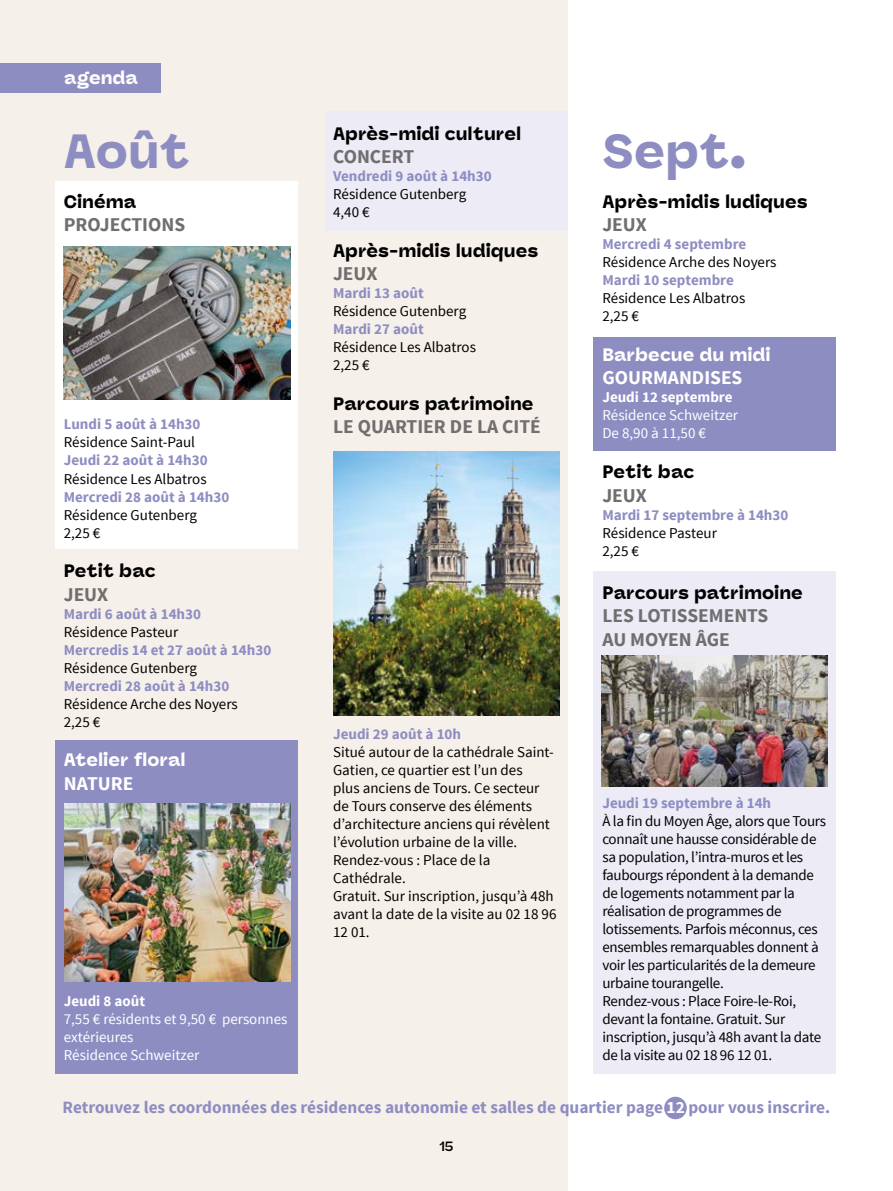
<style>
.page{position:relative;width:893px;height:1191px;background:#fff}
.page>*{position:absolute;margin:0;border:0;box-sizing:border-box;transform-origin:0 0}
.t1{font:900 48px "Panel Sans";color:#8e8dc2}
.t2{font:700 19.5px/23.4px "Source Sans Pro";color:#706f6f}
.t3{font:700 19.5px "Source Sans Pro";color:#fff}
.t4{font:900 18px "Panel Sans";color:#000}
.t5{font:900 18px "Panel Sans";color:#fff}
.t6{font:700 17.25px "Source Sans Pro";color:#8e8dc2}
.t7{font:15px/18px "Source Sans Pro";letter-spacing:-.01em;color:#000}
.t8{font:700 15px "Source Sans Pro";color:#8e8dc2}
.t9{font:15px/18px "Source Sans Pro";color:#fff}
.t10{font:700 15px "Source Sans Pro";color:#fff}
.t11{font:700 13.5px "Panel Sans";color:#000}
.s1{color:#fff}
</style>
<div class="page">
<div style="left:0;top:0;width:568px;height:1191px;background:#f5f0ea"></div>
<div style="left:56px;top:181px;width:242px;height:367px;background:#fff"></div>
<div style="left:594px;top:338px;width:242px;height:113px;background:#8e8dc2"></div>
<div style="left:325px;top:111px;width:243px;height:119px;background:#ecebf6"></div>
<div style="left:594px;top:571px;width:242px;height:502px;background:#ecebf6"></div>
<div style="left:56px;top:740px;width:242px;height:333px;background:#8e8dc2"></div>
<div style="left:0;top:64px;width:161px;height:29px;background:#8e8dc2"></div>
<img style="left:64px;top:803px;width:227px;height:178px">
<img style="left:333px;top:452px;width:227px;height:263px">
<img style="left:64px;top:247px;width:226px;height:153px">
<img style="left:602px;top:656px;width:226px;height:130px">
<div style="left:664px;top:1096px;width:23px;height:23px;background:#8e8dc2;border-radius:50%"></div>
<p class="t5" style="left:64px;top:67px;width:75px">agenda</p>
<h1 class="t1" style="left:64px;top:123px;width:128px">Août</h1>
<p class="t4" style="left:64px;top:191px;width:74px">Cinéma</p>
<h2 class="t2" style="left:64px;top:214px;width:123px">PROJECTIONS</h2>
<p class="t8" style="left:64px;top:415px;width:138px">Lundi 5 août à 14h30</p>
<p class="t7" style="left:64px;top:434px;width:133px">Résidence Saint-Paul</p>
<p class="t8" style="left:64px;top:451px;width:145px">Jeudi 22 août à 14h30</p>
<p class="t7" style="left:64px;top:470px;width:144px">Résidence Les Albatros</p>
<p class="t8" style="left:64px;top:487px;width:167px">Mercredi 28 août à 14h30</p>
<p class="t7" style="left:64px;top:506px;width:135px">Résidence Gutenberg<br>2,25 €</p>
<p class="t4" style="left:64px;top:560px;width:93px">Petit bac</p>
<h2 class="t2" style="left:64px;top:583px;width:46px">JEUX</h2>
<p class="t8" style="left:64px;top:604px;width:139px">Mardi 6 août à 14h30</p>
<p class="t7" style="left:64px;top:623px;width:116px">Résidence Pasteur</p>
<p class="t8" style="left:64px;top:640px;width:209px">Mercredis 14 et 27 août à 14h30</p>
<p class="t7" style="left:64px;top:659px;width:135px">Résidence Gutenberg</p>
<p class="t8" style="left:64px;top:676px;width:167px">Mercredi 28 août à 14h30</p>
<p class="t7" style="left:64px;top:695px;width:175px">Résidence Arche des Noyers<br>2,25 €</p>
<p class="t5" style="left:64px;top:749px;width:123px">Atelier floral</p>
<h2 class="t3" style="left:64px;top:770px;width:71px">NATURE</h2>
<p class="t10" style="left:64px;top:991px;width:83px">Jeudi 8 août</p>
<p class="t9" style="left:64px;top:1010px;width:225px">7,55 € résidents et 9,50 € personnes extérieures<br>Résidence Schweitzer</p>
<p class="t4" style="left:333px;top:122px;width:190px">Après-midi culturel</p>
<h2 class="t2" style="left:333px;top:145px;width:83px">CONCERT</h2>
<p class="t8" style="left:333px;top:166px;width:160px">Vendredi 9 août à 14h30</p>
<p class="t7" style="left:333px;top:185px;width:135px">Résidence Gutenberg<br>4,40 €</p>
<p class="t4" style="left:333px;top:239px;width:207px">Après-midis ludiques</p>
<h2 class="t2" style="left:333px;top:262px;width:46px">JEUX</h2>
<p class="t8" style="left:333px;top:283px;width:92px">Mardi 13 août</p>
<p class="t7" style="left:333px;top:302px;width:135px">Résidence Gutenberg</p>
<p class="t8" style="left:333px;top:319px;width:92px">Mardi 27 août</p>
<p class="t7" style="left:333px;top:338px;width:144px">Résidence Les Albatros<br>2,25 €</p>
<p class="t4" style="left:333px;top:392px;width:202px">Parcours patrimoine</p>
<h2 class="t2" style="left:333px;top:415px;width:209px">LE QUARTIER DE LA CITÉ</h2>
<p class="t8" style="left:333px;top:724px;width:129px">Jeudi 29 août à 10h</p>
<p class="t7" style="left:333px;top:743px;width:225px">Situé autour de la cathédrale Saint-<br>Gatien, ce quartier est l’un des<br>plus anciens de Tours. Ce secteur de Tours conserve des éléments d’architecture anciens qui révèlent l’évolution urbaine de la ville.<br>Rendez-vous : Place de la<br>Cathédrale.<br>Gratuit. Sur inscription, jusqu’à 48h avant la date de la visite au 02 18 96<br>12 01.</p>
<h1 class="t1" style="left:602px;top:123px;width:145px">Sept.</h1>
<p class="t4" style="left:602px;top:191px;width:207px">Après-midis ludiques</p>
<h2 class="t2" style="left:602px;top:214px;width:46px">JEUX</h2>
<p class="t8" style="left:602px;top:235px;width:145px">Mercredi 4 septembre</p>
<p class="t7" style="left:602px;top:254px;width:175px">Résidence Arche des Noyers</p>
<p class="t8" style="left:602px;top:271px;width:133px">Mardi 10 septembre</p>
<p class="t7" style="left:602px;top:290px;width:144px">Résidence Les Albatros<br>2,25 €</p>
<p class="t5" style="left:602px;top:344px;width:170px">Barbecue du midi</p>
<h2 class="t3" style="left:602px;top:365px;width:142px">GOURMANDISES</h2>
<p class="t10" style="left:602px;top:388px;width:132px">Jeudi 12 septembre</p>
<p class="t9" style="left:602px;top:407px;width:137px">Résidence Schweitzer<br>De 8,90 à 11,50 €</p>
<p class="t4" style="left:602px;top:461px;width:93px">Petit bac</p>
<h2 class="t2" style="left:602px;top:484px;width:46px">JEUX</h2>
<p class="t8" style="left:602px;top:505px;width:187px">Mardi 17 septembre à 14h30</p>
<p class="t7" style="left:602px;top:524px;width:116px">Résidence Pasteur<br>2,25 €</p>
<p class="t4" style="left:602px;top:581px;width:202px">Parcours patrimoine</p>
<h2 class="t2" style="left:602px;top:604px;width:168px">LES LOTISSEMENTS<br>AU MOYEN ÂGE</h2>
<p class="t8" style="left:602px;top:793px;width:170px">Jeudi 19 septembre à 14h</p>
<p class="t7" style="left:602px;top:812px;width:225px">À la fin du Moyen Âge, alors que Tours connaît une hausse considérable de sa population, l’intra-muros et les faubourgs répondent à la demande de logements notamment par la réalisation de programmes de lotissements. Parfois méconnus, ces ensembles remarquables donnent à voir les particularités de la demeure urbaine tourangelle.<br>Rendez-vous : Place Foire-le-Roi, devant la fontaine. Gratuit. Sur inscription, jusqu’à 48h avant la date de la visite au 02 18 96 12 01.</p>
<p class="t6" style="left:63px;top:1096px;width:769px">Retrouvez les coordonnées des résidences autonomie et salles de quartier page <span class="s1">12</span> pour vous inscrire.</p>
<p class="t11" style="left:439px;top:1137px;width:16px">15</p>
</div>
